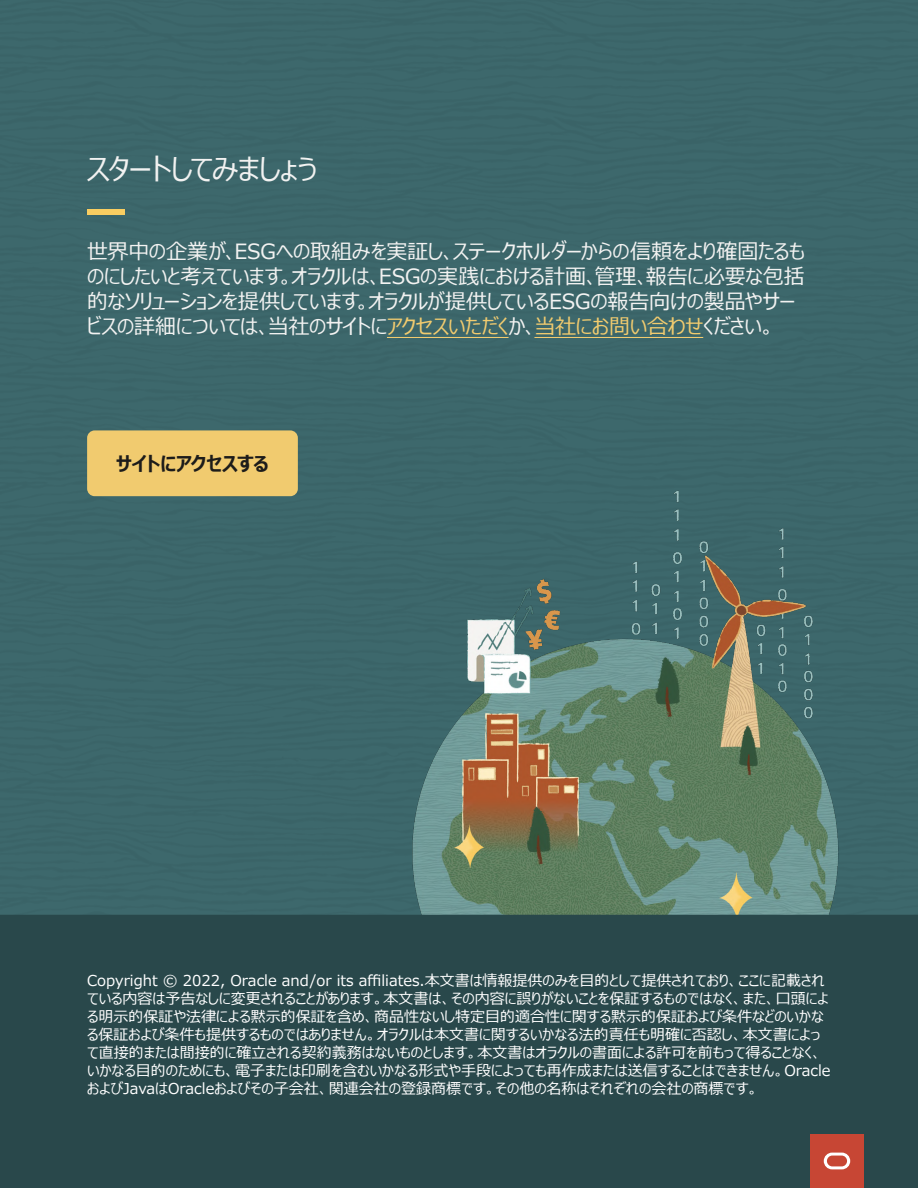
<style>
.page{position:relative;width:918px;height:1188px;background:#fff}
.page>*{position:absolute;margin:0;border:0;box-sizing:border-box;transform-origin:0 0}
.Subhead_1{font:30px "Meiryo UI";letter-spacing:-.04em;color:#f2f2f1}
.Subhead_1-2{font:21px/25.2px "Meiryo UI";letter-spacing:-.01em;color:#f2f2f1}
.t1{font:700 19.5px "Meiryo UI";letter-spacing:-.02em;color:#1d1c1a}
.t2{font:15px/18px "Meiryo UI";color:#fff}
.s1{color:#f1cb6f}
</style>
<div class="page">
<div style="left:0;top:0;width:918px;height:915px;background:#3c676b"></div>
<hr style="left:387px;top:337px;width:122px;height:1px;background:#f1cb6f">
<hr style="left:534px;top:337px;width:169px;height:1px;background:#f1cb6f">
<div style="left:87px;top:209px;width:38px;height:5px;background:#f9cd61"></div>
<img style="left:369px;top:467px;width:512px;height:448px">
<div style="left:0;top:915px;width:918px;height:273px;background:#29484b"></div>
<div style="left:810px;top:1134px;width:54px;height:54px;background:#c74634"></div>
<svg style="left:824px;top:1153px;width:26px;height:16px"></svg>
<div style="left:87px;top:430px;width:211px;height:66px;background:#f1cb6f;border-radius:8px"></div>
<p class="Subhead_1" style="left:87px;top:148px;width:231px">スタートしてみましょう</p>
<p class="Subhead_1-2" style="left:87px;top:240px;width:720px">世界中の企業が、ESGへの取組みを実証し、ステークホルダーからの信頼をより確固たるものにしたいと考えています。オラクルは、ESGの実践における計画、管理、報告に必要な包括的なソリューションを提供しています。オラクルが提供しているESGの報告向けの製品やサービスの詳細については、当社のサイトに<span class="s1">アクセスいただく</span>か、<span class="s1">当社にお問い合わせ</span>ください。</p>
<p class="t1" style="left:116px;top:450px;width:154px">サイトにアクセスする</p>
<p class="t2" style="left:87px;top:973px;width:745px">Copyright © 2022, Oracle and/or its affiliates.本文書は情報提供のみを目的として提供されており、ここに記載されている内容は予告なしに変更されることがあります。本文書は、その内容に誤りがないことを保証するものではなく、また、口頭による明示的保証や法律による黙示的保証を含め、商品性ないし特定目的適合性に関する黙示的保証および条件などのいかなる保証および条件も提供するものではありません。オラクルは本文書に関するいかなる法的責任も明確に否認し、本文書によって直接的または間接的に確立される契約義務はないものとします。本文書はオラクルの書面による許可を前もって得ることなく、いかなる目的のためにも、電子または印刷を含むいかなる形式や手段によっても再作成または送信することはできません。OracleおよびJavaはOracleおよびその子会社、関連会社の登録商標です。その他の名称はそれぞれの会社の商標です。</p>
</div>
